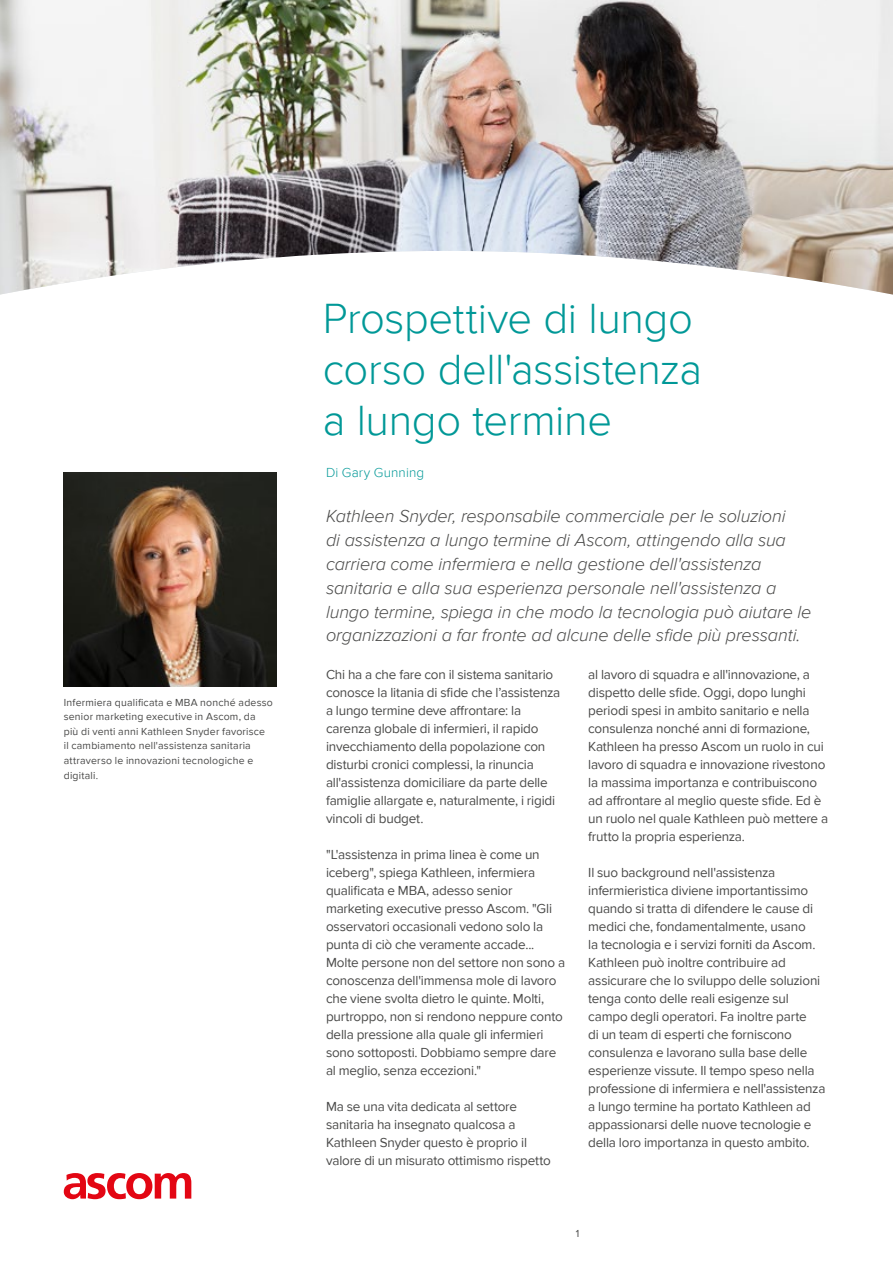
<style>
.page{position:relative;width:893px;height:1263px;background:#fff}
.page>*{position:absolute;margin:0;border:0;box-sizing:border-box;transform-origin:0 0}
.t1{font:300 43.5px/51px "Proxima Nova";letter-spacing:-.01em;color:#009897}
.t2{font:italic 300 18px/24px "Proxima Nova";letter-spacing:-.005em;color:#4a4a49}
.t3{font:13.5px/18px "Proxima Nova";letter-spacing:-.015em;color:#4a4a49}
.t4{font:300 13.5px "Proxima Nova";letter-spacing:.01em;color:#009897}
.t5{font:10.5px/14.7px "Proxima Nova";letter-spacing:.02em;color:#4a4a49}
</style>
<div class="page">
<img style="left:0;top:0;width:893px;height:295px">
<img style="left:64px;top:473px;width:212px;height:214px">
<svg style="left:64px;top:1173px;width:127px;height:26px"></svg>
<p class="t5" style="left:64px;top:695px;width:211px">Infermiera qualificata e MBA nonché adesso senior marketing executive in Ascom, da<br>più di venti anni Kathleen Snyder favorisce<br>il cambiamento nell'assistenza sanitaria attraverso le innovazioni tecnologiche e digitali.</p>
<h1 class="t1" style="left:323px;top:294px;width:381px">Prospettive di lungo corso dell'assistenza a lungo termine</h1>
<p class="t4" style="left:326px;top:465px;width:100px">Di Gary Gunning</p>
<p class="t2" style="left:326px;top:504px;width:487px">Kathleen Snyder, responsabile commerciale per le soluzioni<br>di assistenza a lungo termine di Ascom, attingendo alla sua carriera come infermiera e nella gestione dell'assistenza sanitaria e alla sua esperienza personale nell'assistenza a lungo termine, spiega in che modo la tecnologia può aiutare le organizzazioni a far fronte ad alcune delle sfide più pressanti.</p>
<p class="t3" style="left:326px;top:665px;width:236px">Chi ha a che fare con il sistema sanitario conosce la litania di sfide che l’assistenza a lungo termine deve affrontare: la carenza globale di infermieri, il rapido invecchiamento della popolazione con disturbi cronici complessi, la rinuncia all'assistenza domiciliare da parte delle famiglie allargate e, naturalmente, i rigidi vincoli di budget.</p>
<p class="t3" style="left:326px;top:845px;width:241px">"L'assistenza in prima linea è come un iceberg", spiega Kathleen, infermiera qualificata e MBA, adesso senior marketing executive presso Ascom. "Gli osservatori occasionali vedono solo la punta di ciò che veramente accade...<br>Molte persone non del settore non sono a conoscenza dell'immensa mole di lavoro che viene svolta dietro le quinte. Molti, purtroppo, non si rendono neppure conto della pressione alla quale gli infermieri sono sottoposti. Dobbiamo sempre dare al meglio, senza eccezioni."</p>
<p class="t3" style="left:326px;top:1097px;width:226px">Ma se una vita dedicata al settore sanitaria ha insegnato qualcosa a Kathleen Snyder questo è proprio il valore di un misurato ottimismo rispetto</p>
<p class="t3" style="left:588px;top:665px;width:241px">al lavoro di squadra e all'innovazione, a dispetto delle sfide. Oggi, dopo lunghi periodi spesi in ambito sanitario e nella consulenza nonché anni di formazione, Kathleen ha presso Ascom un ruolo in cui lavoro di squadra e innovazione rivestono la massima importanza e contribuiscono ad affrontare al meglio queste sfide. Ed è un ruolo nel quale Kathleen può mettere a frutto la propria esperienza.</p>
<p class="t3" style="left:588px;top:863px;width:239px">Il suo background nell'assistenza infermieristica diviene importantissimo quando si tratta di difendere le cause di medici che, fondamentalmente, usano<br>la tecnologia e i servizi forniti da Ascom.<br>Kathleen può inoltre contribuire ad assicurare che lo sviluppo delle soluzioni tenga conto delle reali esigenze sul campo degli operatori. Fa inoltre parte<br>di un team di esperti che forniscono consulenza e lavorano sulla base delle esperienze vissute. Il tempo speso nella professione di infermiera e nell'assistenza a lungo termine ha portato Kathleen ad appassionarsi delle nuove tecnologie e della loro importanza in questo ambito.</p>
<p class="t5" style="left:576px;top:1226px;width:5px">1</p>
</div>
